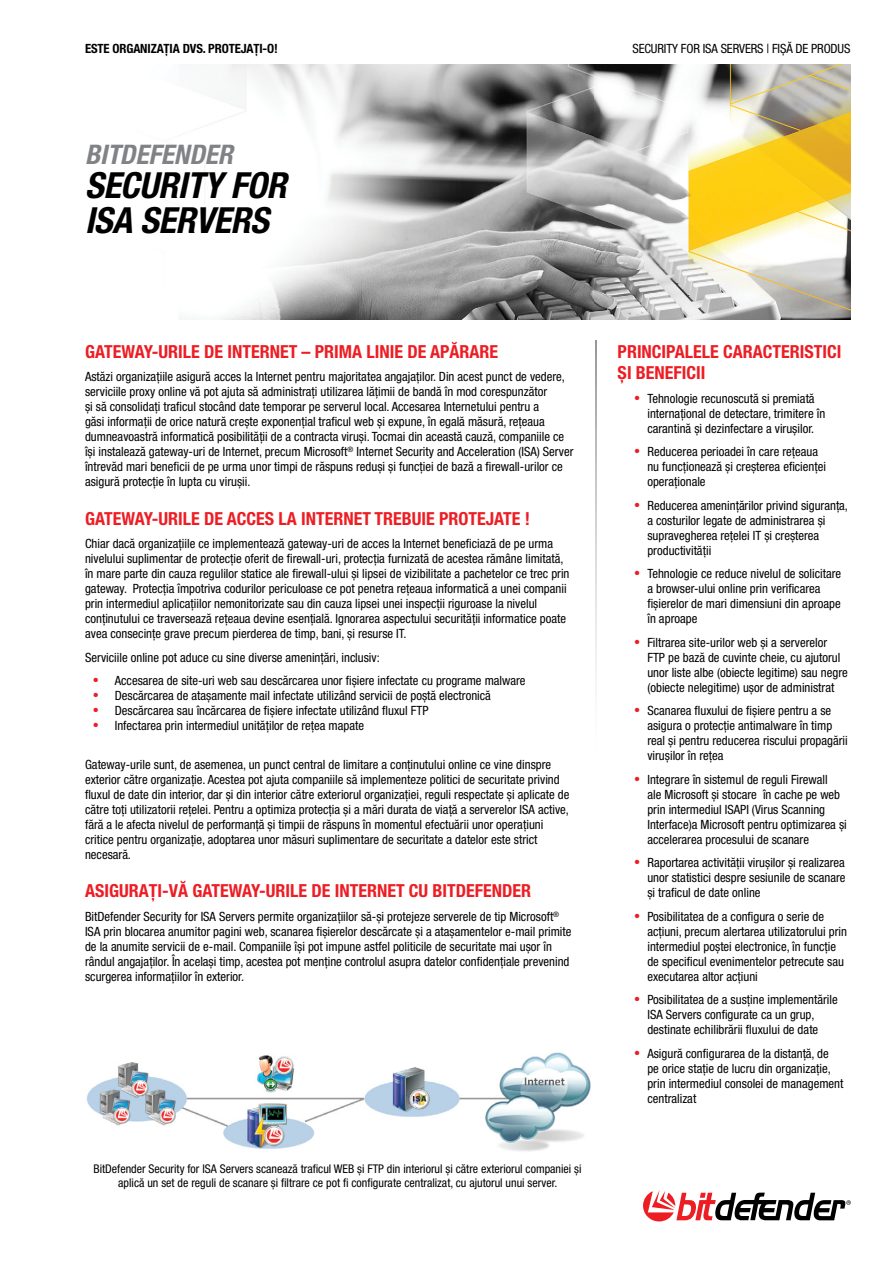
<style>
.page{position:relative;width:893px;height:1263px;background:#fff}
.page>*{position:absolute;margin:0;border:0;box-sizing:border-box;transform-origin:0 0}
.t1{font:36px/34.5px "Bit Defender Head Line";letter-spacing:-.01em;color:#000}
.t2{font:27px "Bit Defender Head Line";color:#808285}
.t3{font:18px/21.6px "Bit Defender Sub Title";color:#ed1d24}
.t4{font:12.75px/15px "Bit Defender Body Text";color:#000}
.t5{font:12.75px "Bit Defender Sub Title";letter-spacing:-.01em;color:#000}
.t6{font:12px/13.5px "Bit Defender Body Text";color:#000;text-align:center}
</style>
<div class="page">
<img style="left:178px;top:64px;width:672px;height:255px">
<svg style="left:643px;top:1190px;width:208px;height:31px"></svg>
<svg style="left:595px;top:341px;width:1px;height:345px"></svg>
<img style="left:86px;top:1052px;width:505px;height:99px">
<p class="t5" style="left:85px;top:41px;width:194px">ESTE ORGANIZAȚIA DVS. PROTEJAȚI-O!</p>
<p class="t4" style="left:632px;top:41px;width:219px">SECURITY FOR ISA SERVERS | FIȘĂ DE PRODUS</p>
<h2 class="t2" style="left:85px;top:138px;width:149px">BITDEFENDER</h2>
<h1 class="t1" style="left:85px;top:168px;width:203px">SECURITY FOR<br>ISA SERVERS</h1>
<h3 class="t3" style="left:85px;top:340px;width:415px">GATEWAY-URILE DE INTERNET – PRIMA LINIE DE APĂRARE</h3>
<p class="t4" style="left:85px;top:369px;width:490px">Astăzi organizațiile asigură acces la Internet pentru majoritatea angajaților. Din acest punct de vedere, serviciile proxy online vă pot ajuta să administrați utilizarea lățimii de bandă în mod corespunzător<br>și să consolidați traficul stocând date temporar pe serverul local. Accesarea Internetului pentru a<br>găsi informații de orice natură crește exponențial traficul web și expune, în egală măsură, rețeaua dumneavoastră informatică posibilității de a contracta viruși. Tocmai din această cauză, companiile ce își instalează gateway-uri de Internet, precum Microsoft<sup>®</sup> Internet Security and Acceleration (ISA) Server întrevăd mari beneficii de pe urma unor timpi de răspuns reduși și funcției de bază a firewall-urilor ce asigură protecție în lupta cu virușii.</p>
<h3 class="t3" style="left:85px;top:508px;width:447px">GATEWAY-URILE DE ACCES LA INTERNET TREBUIE PROTEJATE !</h3>
<p class="t4" style="left:85px;top:536px;width:486px">Chiar dacă organizațiile ce implementează gateway-uri de acces la Internet beneficiază de pe urma nivelului suplimentar de protecție oferit de firewall-uri, protecția furnizată de acestea rămâne limitată, în mare parte din cauza regulilor statice ale firewall-ului și lipsei de vizibilitate a pachetelor ce trec prin gateway. Protecția împotriva codurilor periculoase ce pot penetra rețeaua informatică a unei companii prin intermediul aplicațiilor nemonitorizate sau din cauza lipsei unei inspecții riguroase la nivelul conținutului ce traversează rețeaua devine esențială. Ignorarea aspectului securității informatice poate avea consecințe grave precum pierderea de timp, bani, și resurse IT.</p>
<p class="t4" style="left:85px;top:649px;width:296px">Serviciile online pot aduce cu sine diverse amenințări, inclusiv:</p>
<p class="t4" style="left:94px;top:673px;width:434px"><sup>●</sup> Accesarea de site-uri web sau descărcarea unor fișiere infectate cu programe malware</p>
<p class="t4" style="left:94px;top:688px;width:399px"><sup>●</sup> Descărcarea de atașamente mail infectate utilizând servicii de poștă electronică</p>
<p class="t4" style="left:94px;top:703px;width:336px"><sup>●</sup> Descărcarea sau încărcarea de fișiere infectate utilizând fluxul FTP</p>
<p class="t4" style="left:94px;top:718px;width:272px"><sup>●</sup> Infectarea prin intermediul unităților de rețea mapate</p>
<p class="t4" style="left:85px;top:756px;width:486px">Gateway-urile sunt, de asemenea, un punct central de limitare a conținutului online ce vine dinspre exterior către organizație. Acestea pot ajuta companiile să implementeze politici de securitate privind fluxul de date din interior, dar și din interior către exteriorul organizației, reguli respectate și aplicate de către toți utilizatorii rețelei. Pentru a optimiza protecția și a mări durata de viață a serverelor ISA active, fără a le afecta nivelul de performanță și timpii de răspuns în momentul efectuării unor operațiuni critice pentru organizație, adoptarea unor măsuri suplimentare de securitate a datelor este strict necesară.</p>
<h3 class="t3" style="left:85px;top:880px;width:448px">ASIGURAȚI-VĂ GATEWAY-URILE DE INTERNET CU BITDEFENDER</h3>
<p class="t4" style="left:85px;top:909px;width:488px">BitDefender Security for ISA Servers permite organizațiilor să-și protejeze serverele de tip Microsoft<sup>® </sup>ISA prin blocarea anumitor pagini web, scanarea fișierelor descărcate și a atașamentelor e-mail primite de la anumite servicii de e-mail. Companiile își pot impune astfel politicile de securitate mai ușor în rândul angajaților. În același timp, acestea pot menține controlul asupra datelor confidențiale prevenind scurgerea informațiilor în exterior.</p>
<p class="t6" style="left:94px;top:1162px;width:489px">BitDefender Security for ISA Servers scanează traficul WEB și FTP din interiorul și către exteriorul companiei și aplică un set de reguli de scanare și filtrare ce pot fi configurate centralizat, cu ajutorul unui server.</p>
<h3 class="t3" style="left:618px;top:340px;width:225px">PRINCIPALELE CARACTERISTICI<br>ȘI BENEFICII</h3>
<p class="t4" style="left:647px;top:390px;width:179px;text-indent:-13px"><sup>●</sup> Tehnologie recunoscută si premiată internațional de detectare, trimitere în carantină și dezinfectare a virușilor.</p>
<p class="t4" style="left:647px;top:444px;width:180px;text-indent:-13px"><sup>●</sup> Reducerea perioadei în care rețeaua nu funcționează și creșterea eficienței operaționale</p>
<p class="t4" style="left:647px;top:497px;width:202px;text-indent:-13px"><sup>●</sup> Reducerea amenințărilor privind siguranța, a costurilor legate de administrarea și supravegherea rețelei IT și creșterea productivității</p>
<p class="t4" style="left:647px;top:566px;width:195px;text-indent:-13px"><sup>●</sup> Tehnologie ce reduce nivelul de solicitare a browser-ului online prin verificarea fișierelor de mari dimensiuni din aproape în aproape</p>
<p class="t4" style="left:647px;top:634px;width:202px;text-indent:-13px"><sup>●</sup> Filtrarea site-urilor web și a serverelor FTP pe bază de cuvinte cheie, cu ajutorul unor liste albe (obiecte legitime) sau negre (obiecte nelegitime) ușor de administrat</p>
<p class="t4" style="left:647px;top:703px;width:202px;text-indent:-13px"><sup>●</sup> Scanarea fluxului de fișiere pentru a se asigura o protecție antimalware în timp real și pentru reducerea riscului propagării virușilor în rețea</p>
<p class="t4" style="left:647px;top:771px;width:201px;text-indent:-13px"><sup>●</sup> Integrare în sistemul de reguli Firewall<br>ale Microsoft și stocare în cache pe web prin intermediul ISAPI (Virus Scanning Interface)a Microsoft pentru optimizarea și accelerarea procesului de scanare</p>
<p class="t4" style="left:647px;top:855px;width:200px;text-align:justify;text-indent:-13px"><sup>●</sup> Raportarea activității virușilor și realizarea unor statistici despre sesiunile de scanare și traficul de date online</p>
<p class="t4" style="left:647px;top:908px;width:201px;text-indent:-13px"><sup>●</sup> Posibilitatea de a configura o serie de acțiuni, precum alertarea utilizatorului prin intermediul poștei electronice, în funcție de specificul evenimentelor petrecute sau executarea altor acțiuni</p>
<p class="t4" style="left:647px;top:992px;width:192px;text-indent:-13px"><sup>●</sup> Posibilitatea de a susține implementările<br>ISA Servers configurate ca un grup, destinate echilibrării fluxului de date</p>
<p class="t4" style="left:647px;top:1045px;width:198px;text-indent:-13px"><sup>●</sup> Asigură configurarea de la distanță, de pe orice stație de lucru din organizație, prin intermediul consolei de management centralizat</p>
</div>
